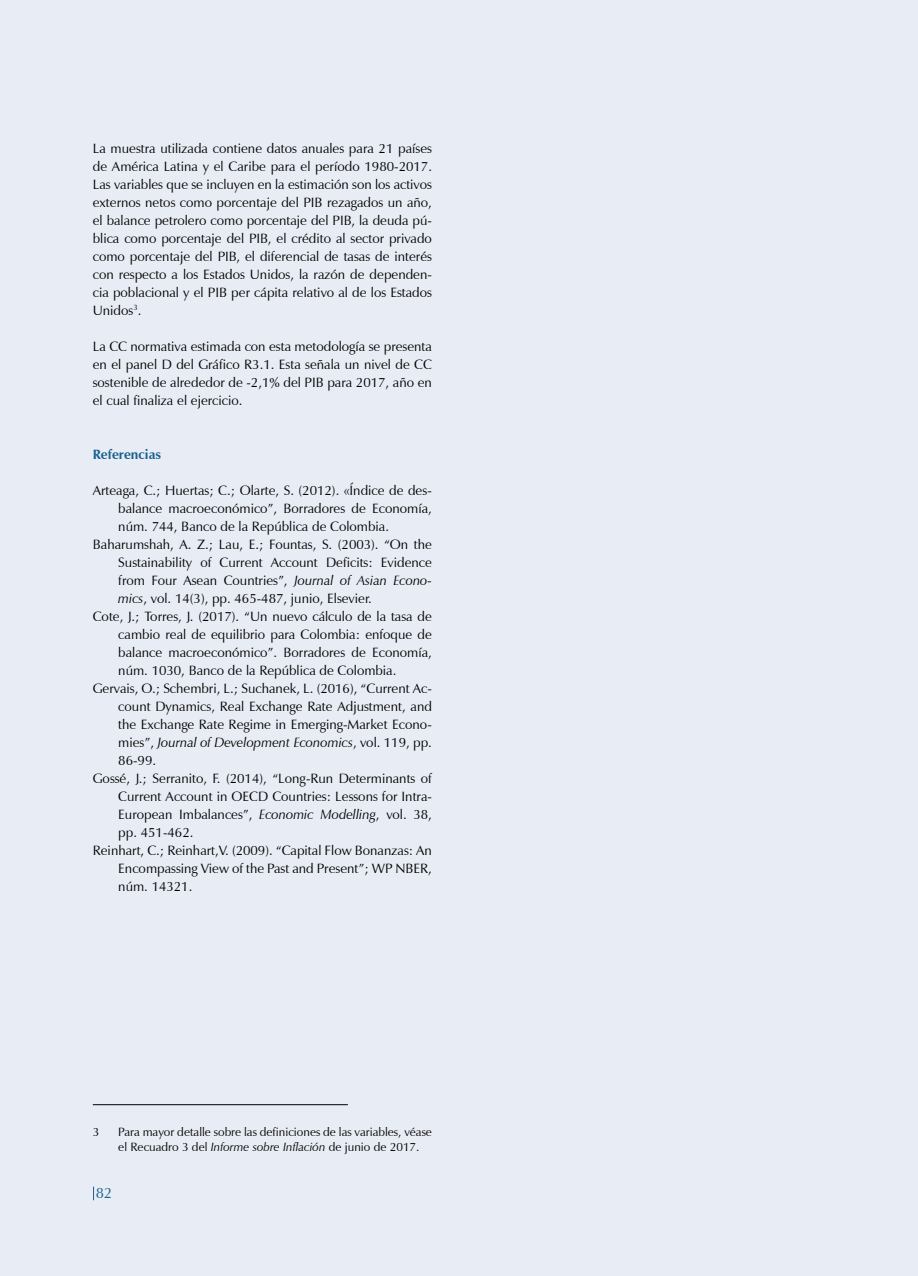
<style>
.page{position:relative;width:918px;height:1276px;background:#fff}
.page>*{position:absolute;margin:0;border:0;box-sizing:border-box;transform-origin:0 0}
.t1{font:15px "Zapf Humanist 601 BT";color:#186190}
.t2{font:13.5px/18px "Zapf Humanist 601 BT";color:#000;text-align:justify}
.t3{font:italic 13.5px "Zapf Humanist 601 BT";color:#000}
.t4{font:700 13.5px "Zapf Humanist 601 BT";color:#186190}
.t5{font:12px/14.4px "Zapf Humanist 601 BT";color:#000}
.s1{font-style:italic}
.s2{font-style:normal}
</style>
<div class="page">
<div style="left:0;top:0;width:917px;height:1276px;background:#e8ecf4"></div>
<svg style="left:93px;top:1186px;width:1px;height:14px"></svg>
<hr style="left:93px;top:1104px;width:255px;height:1px;background:#000">
<p class="t2" style="left:93px;top:139px;width:341px">La muestra utilizada contiene datos anuales para 21 países de América Latina y el Caribe para el período 1980-2017.<br>Las variables que se incluyen en la estimación son los activos externos netos como porcentaje del PIB rezagados un año, el balance petrolero como porcentaje del PIB, la deuda pú&shy;blica como porcentaje del PIB, el crédito al sector privado como porcentaje del PIB, el diferencial de tasas de interés con respecto a los Estados Unidos, la razón de dependen&shy;cia poblacional y el PIB per cápita relativo al de los Estados Unidos<sup>3</sup>.</p>
<p class="t2" style="left:93px;top:337px;width:341px">La CC normativa estimada con esta metodología se presenta en el panel D del Gráfico R3.1. Esta señala un nivel de CC sostenible de alrededor de -2,1% del PIB para 2017, año en el cual finaliza el ejercicio.</p>
<p class="t4" style="left:93px;top:446px;width:70px">Referencias</p>
<p class="t2" style="left:93px;top:481px;width:341px">Arteaga, C.; Huertas; C.; Olarte, S. (2012). «Índice de des-</p>
<p class="t2" style="left:118px;top:499px;width:315px">balance macroeconómico”, Borradores de Economía,</p>
<p class="t2" style="left:118px;top:517px;width:272px">núm. 744, Banco de la República de Colombia.</p>
<p class="t2" style="left:93px;top:535px;width:341px">Baharumshah, A. Z.; Lau, E.; Fountas, S. (2003). “On the</p>
<p class="t2" style="left:118px;top:553px;width:315px">Sustainability of Current Account Deficits: Evidence</p>
<p class="t2" style="left:118px;top:571px;width:315px">from Four Asean Countries”, <span class="s1">Journal of Asian Econo-</span></p>
<p class="t2" style="left:118px;top:589px;width:255px"><span class="s1">mics</span>, vol. 14(3), pp. 465-487, junio, Elsevier.</p>
<p class="t2" style="left:93px;top:607px;width:341px">Cote, J.; Torres, J. (2017). “Un nuevo cálculo de la tasa de</p>
<p class="t2" style="left:118px;top:625px;width:315px">cambio real de equilibrio para Colombia: enfoque de</p>
<p class="t2" style="left:118px;top:643px;width:315px">balance macroeconómico”. Borradores de Economía,</p>
<p class="t2" style="left:118px;top:661px;width:280px">núm. 1030, Banco de la República de Colombia.</p>
<p class="t2" style="left:93px;top:679px;width:341px">Gervais, O.; Schembri, L.; Suchanek, L. (2016), “Current Ac-</p>
<p class="t2" style="left:118px;top:697px;width:315px">count Dynamics, Real Exchange Rate Adjustment, and</p>
<p class="t2" style="left:118px;top:715px;width:315px">the Exchange Rate Regime in Emerging-Market Econo-</p>
<p class="t3" style="left:118px;top:734px;width:315px"><span class="s2">mies”,</span> Journal of Development Economics<span class="s2">, vol. 119, pp.</span></p>
<p class="t2" style="left:118px;top:751px;width:39px">86-99.</p>
<p class="t2" style="left:93px;top:769px;width:341px">Gossé, J.; Serranito, F. (2014), “Long-Run Determinants of</p>
<p class="t2" style="left:118px;top:787px;width:315px">Current Account in OECD Countries: Lessons for Intra-</p>
<p class="t2" style="left:118px;top:805px;width:315px">European Imbalances”, <span class="s1">Economic Modelling</span>, vol. 38,</p>
<p class="t2" style="left:118px;top:823px;width:77px">pp. 451-462.</p>
<p class="t2" style="left:93px;top:841px;width:341px">Reinhart, C.; Reinhart,V. (2009). “Capital Flow Bonanzas: An</p>
<p class="t2" style="left:118px;top:859px;width:315px">Encompassing View of the Past and Present”; WP NBER,</p>
<p class="t2" style="left:118px;top:877px;width:76px">núm. 14321.</p>
<p class="t5" style="left:93px;top:1124px;width:8px">3</p>
<p class="t5" style="left:118px;top:1124px;width:315px">Para mayor detalle sobre las definiciones de las variables, véase el Recuadro 3 del <span class="s1">Informe sobre Inflación</span> de junio de 2017.</p>
<p class="t1" style="left:96px;top:1184px;width:18px">82</p>
</div>
